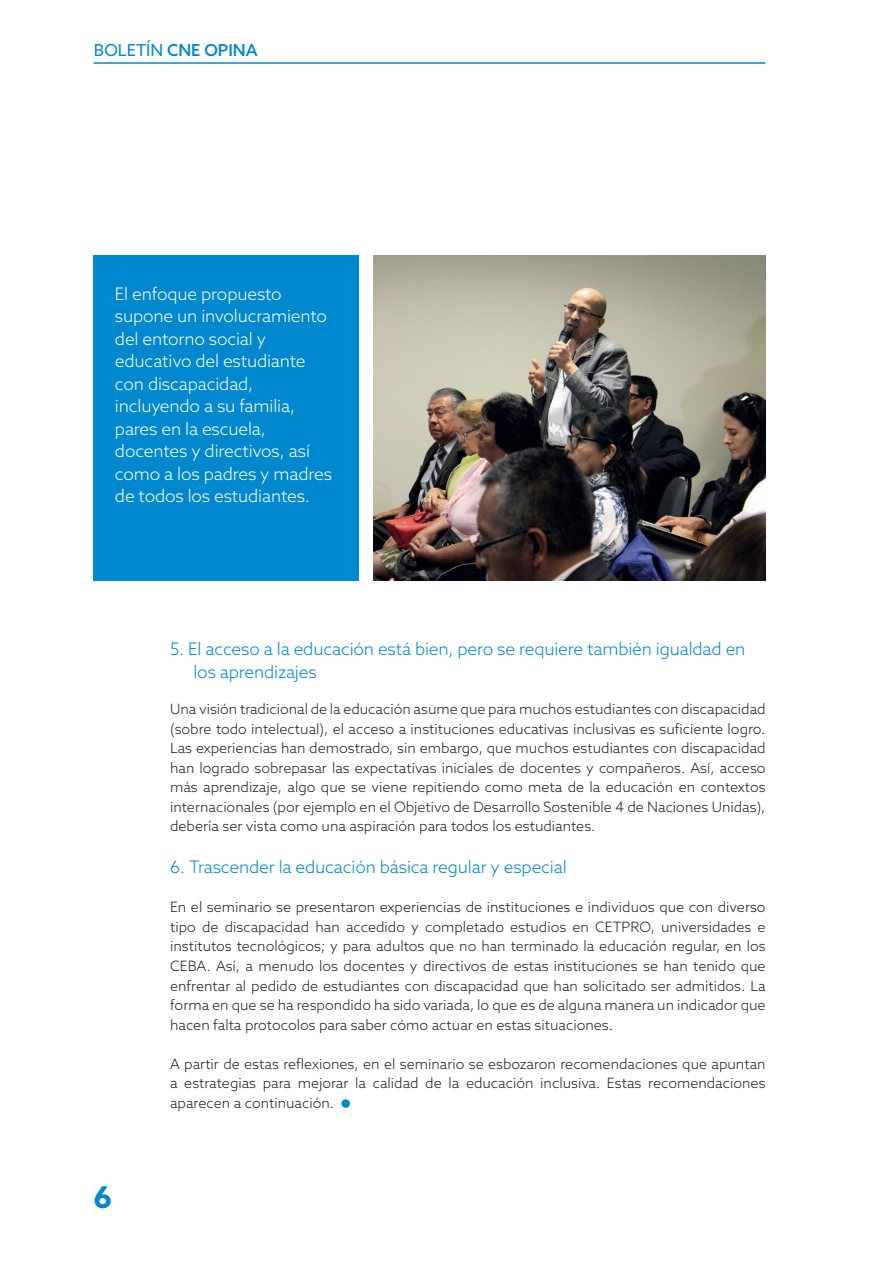
<style>
.page{position:relative;width:893px;height:1263px;background:#fff}
.page>*{position:absolute;margin:0;border:0;box-sizing:border-box;transform-origin:0 0}
.t1{font:700 30px "Azo Sans";color:#0088ce}
.t2{font:300 17.25px/22.5px "Azo Sans";letter-spacing:-.01em;color:#fff}
.subtitulo{font:300 17.25px/22.5px "Azo Sans";letter-spacing:-.01em;color:#0088ce}
.t3{font:500 16.5px "Azo Sans";color:#0088ce}
.t4{font:300 14.25px/19.5px "Azo Sans";color:#231f20;text-align:justify}
.s1{font-weight:400}
</style>
<div class="page">
<hr style="left:94px;top:62px;width:671px;height:2px;background:#0088ce">
<div style="left:94px;top:255px;width:265px;height:325px;background:#0088ce"></div>
<img style="left:374px;top:255px;width:392px;height:325px">
<div style="left:341px;top:1099px;width:9px;height:9px;background:#0088ce;border-radius:50%"></div>
<p class="t3" style="left:94px;top:39px;width:165px"><span class="s1">BOLETÍN</span> CNE OPINA</p>
<p class="t2" style="left:115px;top:282px;width:219px">El enfoque propuesto supone un involucramiento del entorno social y educativo del estudiante con discapacidad, incluyendo a su familia, pares en la escuela, docentes y directivos, así como a los padres y madres de todos los estudiantes.</p>
<h1 class="t1" style="left:94px;top:1177px;width:20px">6</h1>
<p class="subtitulo" style="left:193px;top:638px;width:553px;text-indent:-23px">5. El acceso a la educación está bien, pero se requiere también igualdad en los aprendizajes</p>
<p class="t4" style="left:170px;top:699px;width:597px">Una visión tradicional de la educación asume que para muchos estudiantes con discapacidad (sobre todo intelectual), el acceso a instituciones educativas inclusivas es suficiente logro.<br>Las experiencias han demostrado, sin embargo, que muchos estudiantes con discapacidad han logrado sobrepasar las expectativas iniciales de docentes y compañeros. Así, acceso más aprendizaje, algo que se viene repitiendo como meta de la educación en contextos internacionales (por ejemplo en el Objetivo de Desarrollo Sostenible 4 de Naciones Unidas), debería ser vista como una aspiración para todos los estudiantes.</p>
<p class="subtitulo" style="left:170px;top:856px;width:398px">6. Trascender la educación básica regular y especial</p>
<p class="t4" style="left:170px;top:897px;width:597px">En el seminario se presentaron experiencias de instituciones e individuos que con diverso tipo de discapacidad han accedido y completado estudios en CETPRO, universidades e institutos tecnológicos; y para adultos que no han terminado la educación regular, en los CEBA. Así, a menudo los docentes y directivos de estas instituciones se han tenido que enfrentar al pedido de estudiantes con discapacidad que han solicitado ser admitidos. La forma en que se ha respondido ha sido variada, lo que es de alguna manera un indicador que hacen falta protocolos para saber cómo actuar en estas situaciones.</p>
<p class="t4" style="left:170px;top:1053px;width:597px">A partir de estas reflexiones, en el seminario se esbozaron recomendaciones que apuntan a estrategias para mejorar la calidad de la educación inclusiva. Estas recomendaciones aparecen a continuación.</p>
</div>
